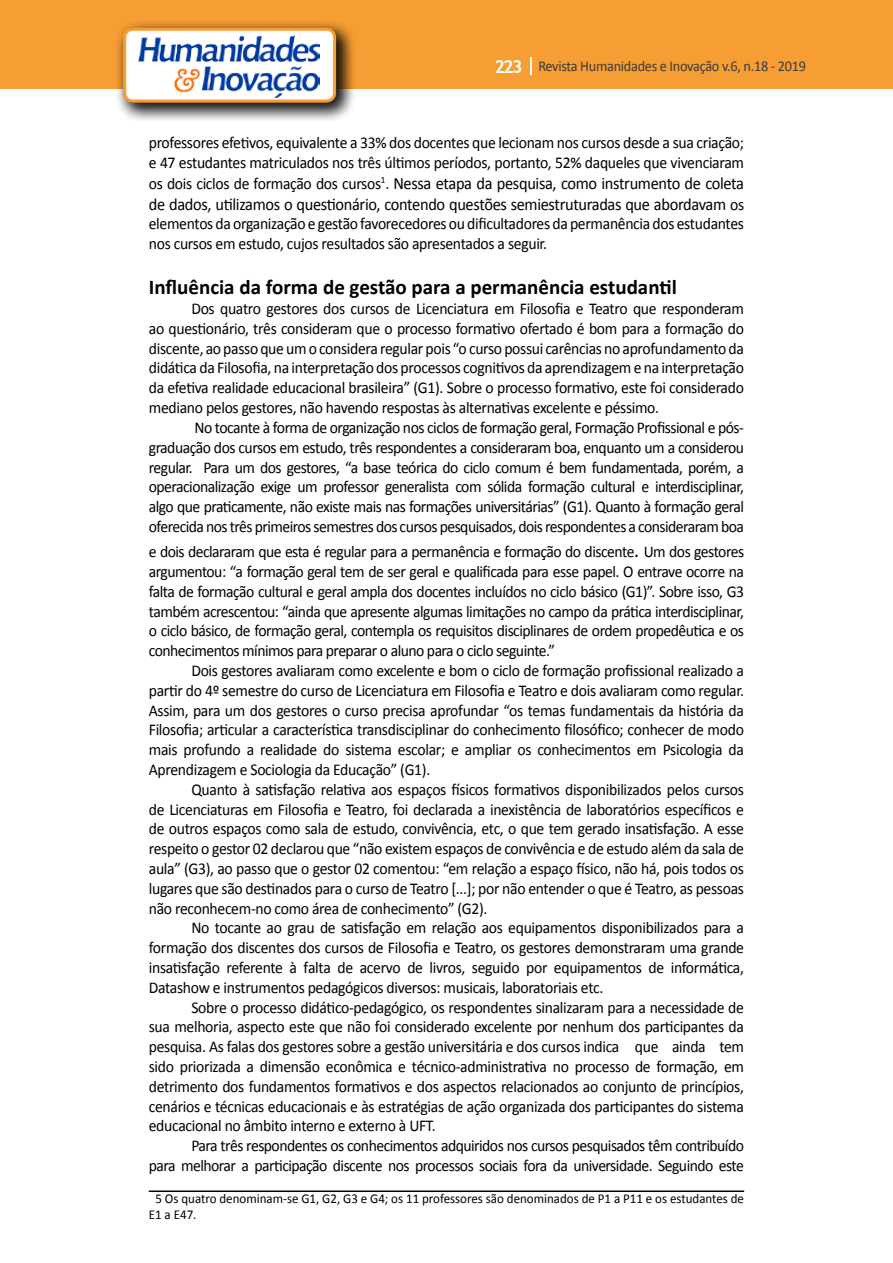
<style>
.page{position:relative;width:893px;height:1263px;background:#fff}
.page>*{position:absolute;margin:0;border:0;box-sizing:border-box;transform-origin:0 0}
.t1{font:700 21px "Calibri";color:#000}
.t2{font:17.25px/20.7px "Calibri";letter-spacing:-.02em;color:#000;scale:.95 1}
.t3{font:16.5px/19.8px "Calibri";letter-spacing:-.02em;color:#000;text-align:justify;scale:.95 1}
.t4{font:15px "Calibri";letter-spacing:-.02em;color:#3c3c3b;scale:.95 1}
.t5{font:13.5px/16.2px "Calibri";color:#000;scale:.96 1}
.s1{font-family:"Trebuchet MS";font-weight:700;font-size:18px;color:#fff}
.s2{font-size:16.5px}
.s3{font-size:21px}
.s4{color:#fff}
</style>
<div class="page">
<div style="left:0;top:0;width:893px;height:88px;background:#f69e34"></div>
<svg style="left:530px;top:57px;width:2px;height:18px"></svg>
<div style="left:115px;top:19px;width:241px;height:104px;background:#000;opacity:.75"></div>
<div style="left:125px;top:29px;width:210px;height:72px;background:#fff;border-radius:9px"></div>
<img style="left:138px;top:35px;width:181px;height:62px">
<div style="left:123px;top:28px;width:213px;height:75px;border:3px solid #f69e34;border-radius:9px"></div>
<hr style="left:149px;top:1190px;width:595px;height:2px;background:#000">
<p class="t4" style="left:495px;top:57px;width:329px"><span class="s1">223</span> Revista Humanidades e Inovação v.6, n.18 - 2019</p>
<p class="t3" style="left:149px;top:133px;width:628px">professores efetivos, equivalente a 33% dos docentes que lecionam nos cursos desde a sua criação; e 47 estudantes matriculados nos três últimos períodos, portanto, 52% daqueles que vivenciaram</p>
<p class="t2" style="left:149px;top:173px;width:628px"><span class="s2">os dois ciclos de formação dos cursos</span><sup>1</sup><span class="s2">.</span> Nessa etapa da pesquisa, como instrumento de coleta de dados, utilizamos o questionário, contendo questões semiestruturadas que abordavam <span class="s2">os</span></p>
<p class="t3" style="left:149px;top:214px;width:628px">elementos da organização e gestão favorecedores ou dificultadores da permanência dos estudantes nos cursos em estudo, cujos resultados são apresentados a seguir.</p>
<p class="t1" style="left:149px;top:272px;width:529px">Influência da forma de gestão para a permanência estudantil</p>
<p class="t3" style="left:149px;top:299px;width:628px;text-indent:43px">Dos quatro gestores dos cursos de Licenciatura em Filosofia e Teatro que responderam ao questionário, três consideram que o processo formativo ofertado é bom para a formação do discente, ao passo que um o considera regular pois “o curso possui carências no aprofundamento da didática da Filosofia, na interpretação dos processos cognitivos da aprendizagem e na interpretação da efetiva realidade educacional brasileira” (G1). Sobre o processo formativo, este foi considerado mediano pelos gestores, não havendo respostas às alternativas excelente e péssimo.</p>
<p class="t3" style="left:149px;top:418px;width:628px;text-indent:46px">No tocante à forma de organização nos ciclos de formação geral, Formação Profissional e pós&shy;graduação dos cursos em estudo, três respondentes a consideraram boa, enquanto um a considerou regular. Para um dos gestores, “a base teórica do ciclo comum é bem fundamentada, porém, a operacionalização exige um professor generalista com sólida formação cultural e interdisciplinar, algo que praticamente, não existe mais nas formações universitárias” (G1). Quanto à formação geral oferecida nos três primeiros semestres dos cursos pesquisados, dois respondentes a consideraram boa</p>
<p class="t3" style="left:149px;top:542px;width:628px">e dois declararam que esta é regular para a permanência e formação do discente<span class="s3">.</span> Um dos gestores argumentou: “a formação geral tem de ser geral e qualificada para esse papel. O entrave ocorre na falta de formação cultural e geral ampla dos docentes incluídos no ciclo básico (G1)”. Sobre isso, G3 também acrescentou: “ainda que apresente algumas limitações no campo da prática interdisciplinar, o ciclo básico, de formação geral, contempla os requisitos disciplinares de ordem propedêutica e os conhecimentos mínimos para preparar o aluno para o ciclo seguinte.”</p>
<p class="t3" style="left:149px;top:661px;width:628px;text-indent:43px">Dois gestores avaliaram como excelente e bom o ciclo de formação profissional realizado a partir do 4º semestre do curso de Licenciatura em Filosofia e Teatro e dois avaliaram como regular.<br>Assim, para um dos gestores o curso precisa aprofundar “os temas fundamentais da história da Filosofia; articular a característica transdisciplinar do conhecimento filosófico; conhecer de modo mais profundo a realidade do sistema escolar; e ampliar os conhecimentos em Psicologia da Aprendizagem e Sociologia da Educação” (G1).</p>
<p class="t3" style="left:149px;top:779px;width:628px;text-indent:43px">Quanto à satisfação relativa aos espaços físicos formativos disponibilizados pelos cursos de Licenciaturas em Filosofia e Teatro, foi declarada a inexistência de laboratórios específicos e de outros espaços como sala de estudo, convivência, etc, o que tem gerado insatisfação. A esse respeito o gestor 02 declarou que “não existem espaços de convivência e de estudo além da sala de aula” (G3), ao passo que o gestor 02 comentou: “em relação a espaço físico, não há, pois todos os lugares que são destinados para o curso de Teatro [...]; por não entender o que é Teatro, as pessoas não reconhecem-no como área de conhecimento” (G2).</p>
<p class="t3" style="left:149px;top:918px;width:628px;text-indent:43px">No tocante ao grau de satisfação em relação aos equipamentos disponibilizados para a formação dos discentes dos cursos de Filosofia e Teatro, os gestores demonstraram uma grande insatisfação referente à falta de acervo de livros, seguido por equipamentos de informática, Datashow e instrumentos pedagógicos diversos: musicais, laboratoriais etc.</p>
<p class="t3" style="left:149px;top:997px;width:628px;text-indent:43px">Sobre o processo didático-pedagógico, os respondentes sinalizaram para a necessidade de sua melhoria, aspecto este que não foi considerado excelente por nenhum dos participantes da pesquisa. As falas dos gestores sobre a gestão universitária e dos cursos indica que ainda tem sido priorizada a dimensão econômica e técnico-administrativa no processo de formação, em detrimento dos fundamentos formativos e dos aspectos relacionados ao conjunto de princípios, cenários e técnicas educacionais e às estratégias de ação organizada dos participantes do sistema educacional no âmbito interno e externo à UFT.</p>
<p class="t3" style="left:149px;top:1136px;width:628px;text-align:right">Para três respondentes os conhecimentos adquiridos nos cursos pesquisados têm contribuído<br>para melhorar a participação discente nos processos sociais fora da universidade. Seguindo este</p>
<p class="t5" style="left:149px;top:1191px;width:622px"><span class="s4">1</span>5 Os quatro denominam-se G1, G2, G3 e G4; os 11 professores são denominados de P1 a P11 e os estudantes de<br>E1 a E47.</p>
</div>
